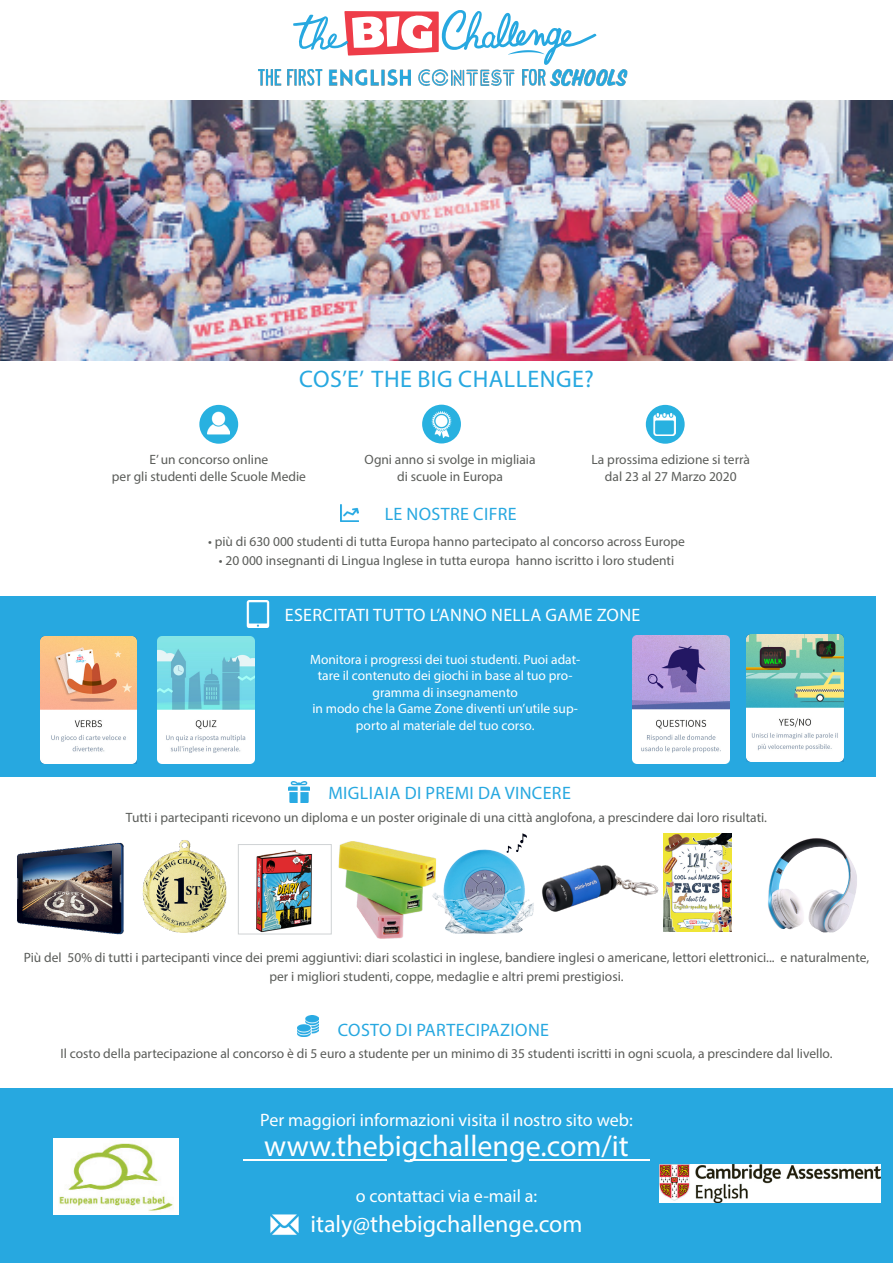
<style>
.page{position:relative;width:893px;height:1263px;background:#fff}
.page>*{position:absolute;margin:0;border:0;box-sizing:border-box;transform-origin:0 0}
.t1{font:30px "Myriad Pro";color:#fff}
.t2{font:24px "Myriad Pro";color:#fff}
.t3{font:24px "Myriad Pro";letter-spacing:.02em;color:#27a8e0}
.t4{font:18px "Myriad Pro";color:#fff}
.t5{font:18px "Myriad Pro";letter-spacing:.02em;color:#27a8e0}
.t6{font:18px "Myriad Pro";letter-spacing:.02em;color:#fff}
.t7{font:13.5px "Myriad Pro";color:#5a5c59}
.t8{font:13.5px/16.5px "Myriad Pro";color:#fff;text-align:center}
</style>
<div class="page">
<img style="left:248px;top:69px;width:387px;height:32px">
<svg style="left:293px;top:10px;width:303px;height:55px"></svg>
<img style="left:0;top:101px;width:893px;height:259px">
<img style="left:298px;top:1015px;width:21px;height:21px">
<div style="left:199px;top:405px;width:39px;height:39px;background:#28b1e0;border-radius:50%"></div>
<img style="left:207px;top:412px;width:23px;height:22px">
<div style="left:422px;top:405px;width:39px;height:38px;background:#28b1e0;border-radius:50%"></div>
<div style="left:646px;top:405px;width:39px;height:39px;background:#28b1e0;border-radius:50%"></div>
<img style="left:431px;top:412px;width:21px;height:25px">
<img style="left:654px;top:414px;width:22px;height:22px">
<div style="left:0;top:597px;width:875px;height:180px;background:#27a8e0"></div>
<div style="left:0;top:1089px;width:893px;height:174px;background:#27a8e0"></div>
<img style="left:288px;top:781px;width:22px;height:21px">
<hr style="left:243px;top:1159px;width:144px;height:1px;background:#fff">
<hr style="left:410px;top:1159px;width:97px;height:1px;background:#fff">
<hr style="left:529px;top:1159px;width:120px;height:1px;background:#fff">
<img style="left:270px;top:1214px;width:29px;height:21px">
<img style="left:341px;top:504px;width:17px;height:18px">
<img style="left:659px;top:1164px;width:221px;height:38px">
<div style="left:54px;top:1138px;width:125px;height:77px;background:#fff"></div>
<img style="left:59px;top:1143px;width:114px;height:68px">
<img style="left:142px;top:840px;width:85px;height:93px">
<img style="left:17px;top:842px;width:107px;height:93px">
<img style="left:663px;top:833px;width:68px;height:98px">
<img style="left:438px;top:833px;width:96px;height:101px">
<img style="left:768px;top:838px;width:89px;height:95px">
<img style="left:338px;top:841px;width:100px;height:98px">
<img style="left:256px;top:849px;width:56px;height:83px">
<div style="left:238px;top:844px;width:94px;height:90px;border:1px solid #cfd2d4"></div>
<img style="left:542px;top:865px;width:117px;height:47px">
<img style="left:158px;top:636px;width:96px;height:128px">
<img style="left:746px;top:634px;width:97px;height:128px">
<img style="left:40px;top:637px;width:96px;height:126px">
<img style="left:633px;top:636px;width:96px;height:127px">
<img style="left:246px;top:600px;width:24px;height:27px">
<p class="t3" style="left:299px;top:364px;width:296px">COS’E’ THE BIG CHALLENGE?</p>
<p class="t7" style="left:150px;top:451px;width:120px">E’ un concorso online</p>
<p class="t7" style="left:112px;top:468px;width:196px">per gli studenti delle Scuole Medie</p>
<p class="t7" style="left:365px;top:451px;width:172px">Ogni anno si svolge in migliaia</p>
<p class="t7" style="left:397px;top:468px;width:108px">di scuole in Europa</p>
<p class="t7" style="left:592px;top:451px;width:160px">La prossima edizione si terrà</p>
<p class="t7" style="left:605px;top:468px;width:133px">dal 23 al 27 Marzo 2020</p>
<p class="t5" style="left:385px;top:502px;width:133px">LE NOSTRE CIFRE</p>
<p class="t7" style="left:208px;top:533px;width:478px">• più di 630 000 studenti di tutta Europa hanno partecipato al concorso across Europe</p>
<p class="t7" style="left:219px;top:552px;width:457px">• 20 000 insegnanti di Lingua Inglese in tutta europa hanno iscritto i loro studenti</p>
<p class="t6" style="left:285px;top:604px;width:357px">ESERCITATI TUTTO L’ANNO NELLA GAME ZONE</p>
<p class="t8" style="left:310px;top:650px;width:272px">Monitora i progressi dei tuoi studenti. Puoi adat&shy;tare il contenuto dei giochi in base al tuo pro&shy;gramma di insegnamento</p>
<p class="t8" style="left:312px;top:700px;width:267px">in modo che la Game Zone diventi un’utile sup&shy;porto al materiale del tuo corso.</p>
<p class="t5" style="left:328px;top:782px;width:244px">MIGLIAIA DI PREMI DA VINCERE</p>
<p class="t7" style="left:126px;top:809px;width:643px">Tutti i partecipanti ricevono un diploma e un poster originale di una città anglofona, a prescindere dai loro risultati.</p>
<p class="t7" style="left:24px;top:949px;width:847px">Più del 50% di tutti i partecipanti vince dei premi aggiuntivi: diari scolastici in inglese, bandiere inglesi o americane, lettori elettronici... e naturalmente,</p>
<p class="t7" style="left:269px;top:968px;width:356px">per i migliori studenti, coppe, medaglie e altri premi prestigiosi.</p>
<p class="t5" style="left:338px;top:1019px;width:213px">COSTO DI PARTECIPAZIONE</p>
<p class="t7" style="left:61px;top:1045px;width:773px">Il costo della partecipazione al concorso è di 5 euro a studente per un minimo di 35 studenti iscritti in ogni scuola, a prescindere dal livello.</p>
<p class="t4" style="left:260px;top:1108px;width:374px">Per maggiori informazioni visita il nostro sito web:</p>
<p class="t1" style="left:264px;top:1127px;width:366px">www.thebigchallenge.com/it</p>
<p class="t4" style="left:356px;top:1185px;width:183px">o contattaci via e-mail a:</p>
<p class="t2" style="left:310px;top:1209px;width:273px">italy@thebigchallenge.com</p>
</div>
